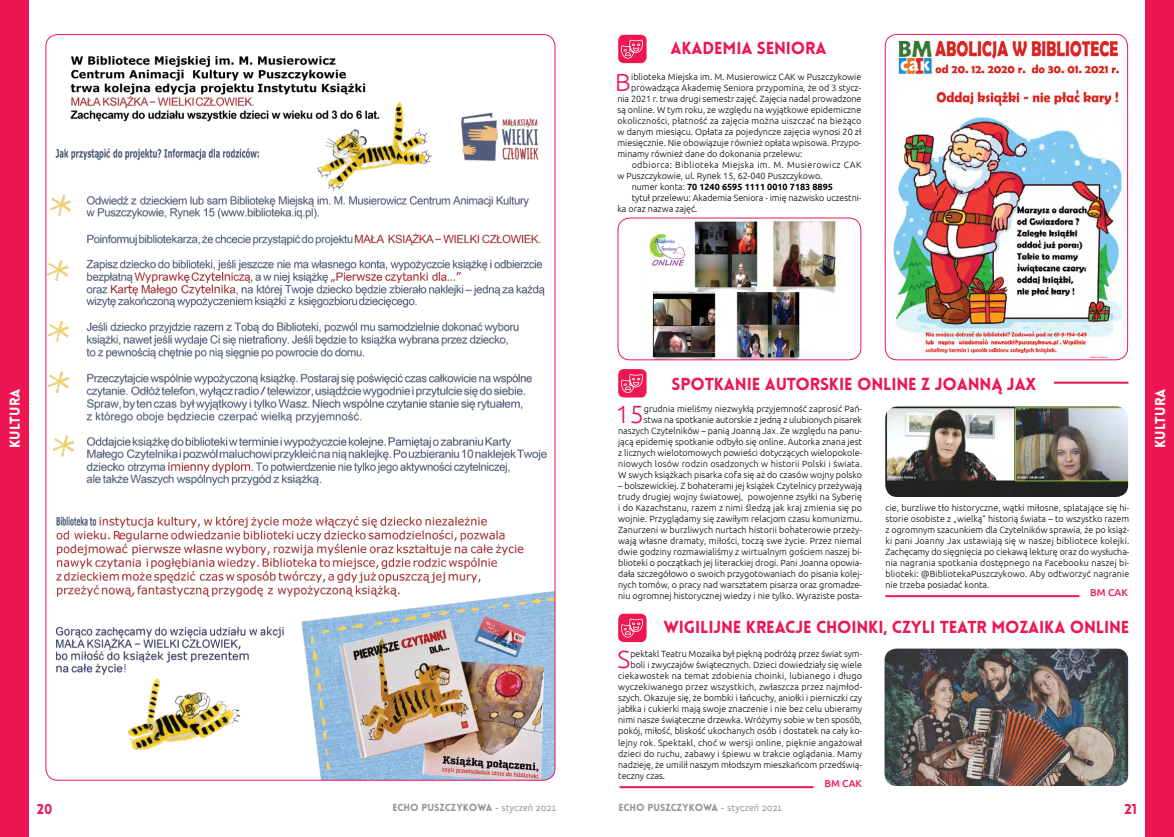
<style>
.page{position:relative;width:1174px;height:837px;background:#fff}
.page>*{position:absolute;margin:0;border:0;box-sizing:border-box;transform-origin:0 0}
.t1{font:300 24.9px "Ubuntu";color:#ed1652}
.t2{font:900 17px "Lovelo";letter-spacing:-.01em;color:#ed1652}
.t3{font:900 14px "Lovelo";color:#fff}
.t4{font:900 14px "Lovelo";color:#ed1652}
.t5{font:900 10px "Lovelo";color:#939598}
.t6{font:500 10px "Ubuntu";color:#ed1652}
.t7{font:300 9px/11px "Ubuntu";color:#000;text-align:justify}
.t8{font:300 9px "Ubuntu";letter-spacing:.02em;color:#000}
.t9{font:300 9px "Ubuntu";letter-spacing:.04em;color:#000}
.t10{font:700 9px "Ubuntu";color:#000}
.s1{font-weight:300}
.s2{font-family:"Anivers";font-weight:400}
</style>
<div class="page">
<div style="left:1145px;top:0;width:29px;height:836px;background:#ed1652"></div>
<div style="left:0;top:0;width:28px;height:836px;background:#ed1652"></div>
<hr style="left:885px;top:595px;width:194px;height:2px;background:#ed1652">
<hr style="left:619px;top:785px;width:194px;height:2px;background:#ed1652">
<img style="left:649px;top:221px;width:187px;height:137px">
<div style="left:618px;top:218px;width:243px;height:142px;border:1px solid #ed1652;border-radius:12px"></div>
<img style="left:885px;top:406px;width:243px;height:91px">
<img style="left:884px;top:648px;width:244px;height:137px">
<div style="left:618px;top:35px;width:28px;height:28px;background:#ed1652;border-radius:6px"></div>
<div style="left:618px;top:369px;width:28px;height:28px;background:#ed1652;border-radius:6px"></div>
<div style="left:618px;top:613px;width:28px;height:28px;background:#ed1652;border-radius:6px"></div>
<svg style="left:621px;top:40px;width:22px;height:19px"></svg>
<svg style="left:621px;top:374px;width:22px;height:19px"></svg>
<svg style="left:621px;top:618px;width:22px;height:19px"></svg>
<img style="left:46px;top:56px;width:509px;height:723px">
<img style="left:891px;top:34px;width:230px;height:324px">
<div style="left:885px;top:34px;width:242px;height:326px;border:1px solid #ed1652;border-radius:12px"></div>
<hr style="left:1054px;top:381px;width:74px;height:2px;background:#ed1652">
<h2 class="t2" style="left:670px;top:38px;width:158px">AKADEMIA SENIORA</h2>
<h1 class="t1" style="left:615px;top:67px;width:17px">B</h1>
<p class="t7" style="left:631px;top:71px;width:232px">iblioteka Miejska im. M. Musierowicz CAK w Puszczykowie</p>
<p class="t7" style="left:631px;top:82px;width:231px">prowadząca Akademię Seniora przypomina, że od 3 stycz-</p>
<p class="t7" style="left:617px;top:93px;width:245px">nia 2021 r. trwa drugi semestr zajęć. Zajęcia nadal prowadzone</p>
<p class="t7" style="left:617px;top:104px;width:245px">są online. W tym roku, ze względu na wyjątkowe epidemiczne</p>
<p class="t8" style="left:617px;top:115px;width:245px">okoliczności, płatność za zajęcia można uiszczać na bieżąco</p>
<p class="t7" style="left:617px;top:126px;width:245px">w danym miesiącu. Opłata za pojedyncze zajęcia wynosi 20 zł</p>
<p class="t7" style="left:617px;top:137px;width:245px">miesięcznie. Nie obowiązuje również opłata wpisowa. Przypo-</p>
<p class="t7" style="left:617px;top:148px;width:186px">minamy również dane do dokonania przelewu:</p>
<p class="t9" style="left:631px;top:159px;width:231px">odbiorca: Biblioteka Miejska im. M. Musierowicz CAK</p>
<p class="t7" style="left:617px;top:170px;width:206px">w Puszczykowie, ul. Rynek 15, 62-040 Puszczykowo.</p>
<p class="t10" style="left:631px;top:181px;width:203px"><span class="s1">numer konta:</span> 70 1240 6595 1111 0010 7183 8895</p>
<p class="t7" style="left:631px;top:192px;width:231px">tytuł przelewu: Akademia Seniora - imię nazwisko uczestni-</p>
<p class="t7" style="left:617px;top:203px;width:82px">ka oraz nazwa zajęć.</p>
<h2 class="t2" style="left:671px;top:373px;width:366px">SPOTKANIE AUTORSKIE ONLINE Z JOANNĄ JAX</h2>
<h3 class="t3" style="left:6px;top:448px;width:61px;rotate:-90deg">KULTURA</h3>
<h3 class="t3" style="left:1151px;top:448px;width:61px;rotate:-90deg">KULTURA</h3>
<p class="t7" style="left:618px;top:402px;width:245px;text-align:right">grudnia mieliśmy niezwykłą przyjemność zaprosić Pań-<br>stwa na spotkanie autorskie z jedną z ulubionych pisarek naszych Czytelników – panią Joanną Jax. Ze względu na panu&shy;jącą epidemię spotkanie odbyło się online. Autorka znana jest z licznych wielotomowych powieści dotyczących wielopokole&shy;niowych losów rodzin osadzonych w historii Polski i świata.<br>W swych książkach pisarka cofa się aż do czasów wojny polsko</p>
<p class="t7" style="left:618px;top:479px;width:245px">– bolszewickiej. Z bohaterami jej książek Czytelnicy przeżywają trudy drugiej wojny światowej, powojenne zsyłki na Syberię i do Kazachstanu, razem z nimi śledzą jak kraj zmienia się po wojnie. Przyglądamy się zawiłym relacjom czasu komunizmu.<br>Zanurzeni w burzliwych nurtach historii bohaterowie przeży&shy;wają własne dramaty, miłości, toczą swe życie. Przez niemal dwie godziny rozmawialiśmy z wirtualnym gościem naszej bi&shy;blioteki o początkach jej literackiej drogi. Pani Joanna opowia&shy;dała szczegółowo o swoich przygotowaniach do pisania kolej&shy;nych tomów, o pracy nad warsztatem pisarza oraz gromadze&shy;niu ogromnej historycznej wiedzy i nie tylko. Wyraziste posta-</p>
<h1 class="t1" style="left:615px;top:398px;width:30px">15</h1>
<p class="t7" style="left:885px;top:502px;width:245px">cie, burzliwe tło historyczne, wątki miłosne, splatające się hi&shy;storie osobiste z „wielką” historią świata – to wszystko razem z ogromnym szacunkiem dla Czytelników sprawia, że po książ&shy;ki pani Joanny Jax ustawiają się w naszej bibliotece kolejki.<br>Zachęcamy do sięgnięcia po ciekawą lekturę oraz do wysłucha&shy;nia nagrania spotkania dostępnego na Facebooku naszej bi&shy;blioteki: @BibliotekaPuszczykowo. Aby odtworzyć nagranie nie trzeba posiadać konta.</p>
<p class="t6" style="left:1090px;top:585px;width:39px">BM CAK</p>
<h2 class="t2" style="left:663px;top:616px;width:467px">WIGILIJNE KREACJE CHOINKI, CZYLI TEATR MOZAIKA ONLINE</h2>
<h1 class="t1" style="left:617px;top:644px;width:14px">S</h1>
<p class="t7" style="left:630px;top:648px;width:233px">pektakl Teatru Mozaika był piękną podróżą przez świat sym-</p>
<p class="t7" style="left:630px;top:659px;width:233px">boli i zwyczajów świątecznych. Dzieci dowiedziały się wiele</p>
<p class="t8" style="left:618px;top:670px;width:245px">ciekawostek na temat zdobienia choinki, lubianego i długo</p>
<p class="t7" style="left:618px;top:681px;width:245px">wyczekiwanego przez wszystkich, zwłaszcza przez najmłod-</p>
<p class="t7" style="left:618px;top:692px;width:245px">szych. Okazuje się, że bombki i łańcuchy, aniołki i pierniczki czy</p>
<p class="t7" style="left:618px;top:703px;width:245px">jabłka i cukierki mają swoje znaczenie i nie bez celu ubieramy</p>
<p class="t7" style="left:618px;top:714px;width:245px">nimi nasze świąteczne drzewka. Wróżymy sobie w ten sposób,</p>
<p class="t7" style="left:618px;top:725px;width:245px">pokój, miłość, bliskość ukochanych osób i dostatek na cały ko-</p>
<p class="t7" style="left:618px;top:736px;width:245px">lejny rok. Spektakl, choć w wersji online, pięknie angażował</p>
<p class="t7" style="left:618px;top:747px;width:245px">dzieci do ruchu, zabawy i śpiewu w trakcie oglądania. Mamy</p>
<p class="t7" style="left:618px;top:758px;width:245px">nadzieję, że umilił naszym młodszym mieszkańcom przedświą-</p>
<p class="t7" style="left:618px;top:769px;width:48px">teczny czas.</p>
<p class="t6" style="left:824px;top:776px;width:39px">BM CAK</p>
<p class="t5" style="left:392px;top:800px;width:165px">ECHO PUSZCZYKOWA <span class="s2">- styczeń 2021</span></p>
<p class="t5" style="left:618px;top:800px;width:165px">ECHO PUSZCZYKOWA <span class="s2">- styczeń 2021</span></p>
<h3 class="t4" style="left:37px;top:799px;width:17px">20</h3>
<h3 class="t4" style="left:1124px;top:799px;width:14px">21</h3>
</div>
